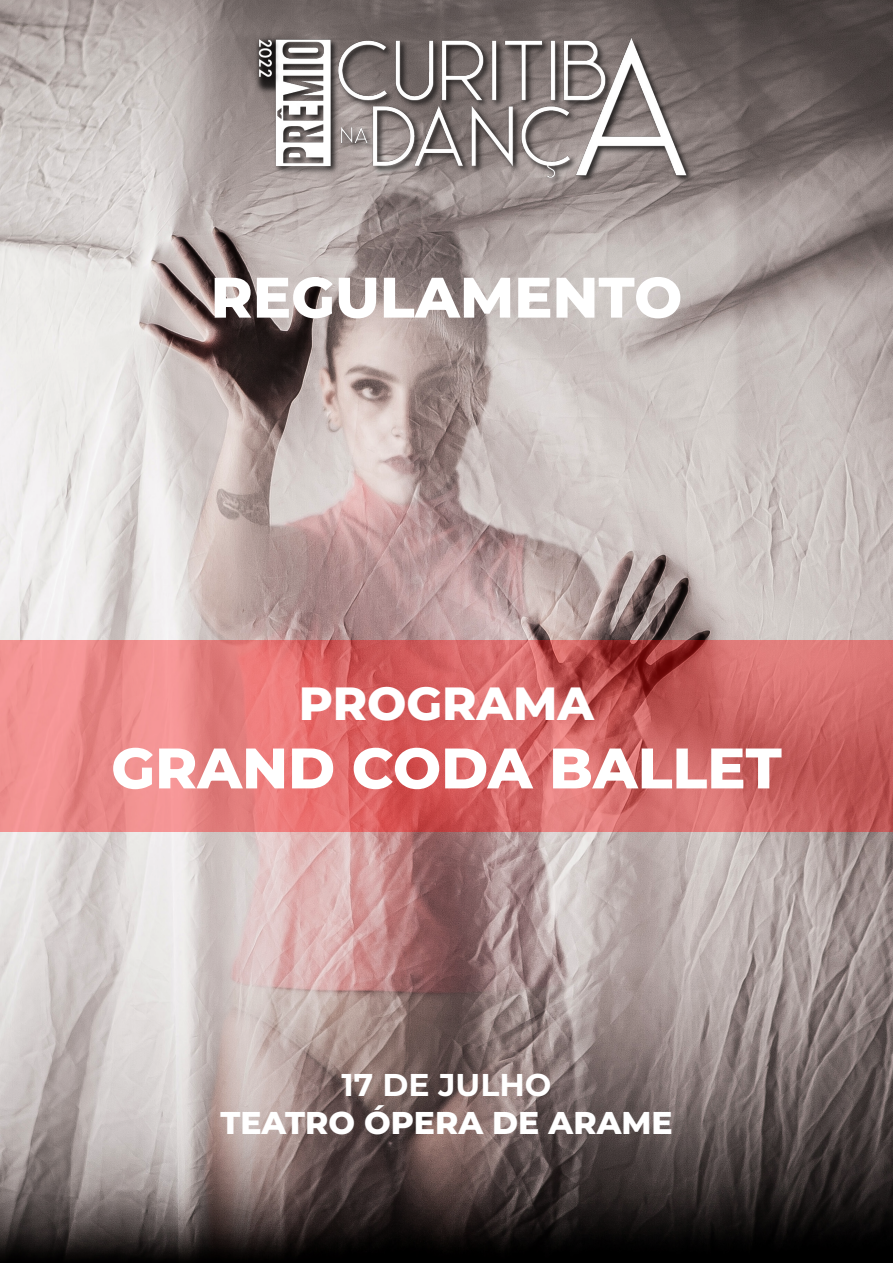
<style>
.page{position:relative;width:893px;height:1263px;background:#fff}
.page>*{position:absolute;margin:0;border:0;box-sizing:border-box;transform-origin:0 0}
.t1{font:800 57px "Montserrat";color:#fff}
.t2{font:800 46.5px "Montserrat";color:#fff}
.t3{font:800 31.5px "Montserrat";color:#fff}
.t4{font:100 31.5px "Montserrat";color:#fff}
</style>
<div class="page">
<img style="left:0;top:0;width:893px;height:1263px">
<svg style="left:0;top:640px;width:893px;height:192px;background:#d96f6e"></svg>
<img style="left:185px;top:0;width:523px;height:208px">
<p class="t1" style="left:211px;top:259px;width:473px">REGULAMENTO</p>
<p class="t2" style="left:299px;top:672px;width:297px">PROGRAMA</p>
<p class="t1" style="left:111px;top:730px;width:672px">GRAND CODA BALLET</p>
<p class="t4" style="left:342px;top:1063px;width:211px">17 DE JULHO</p>
<p class="t3" style="left:220px;top:1101px;width:454px">TEATRO ÓPERA DE ARAME</p>
</div>
